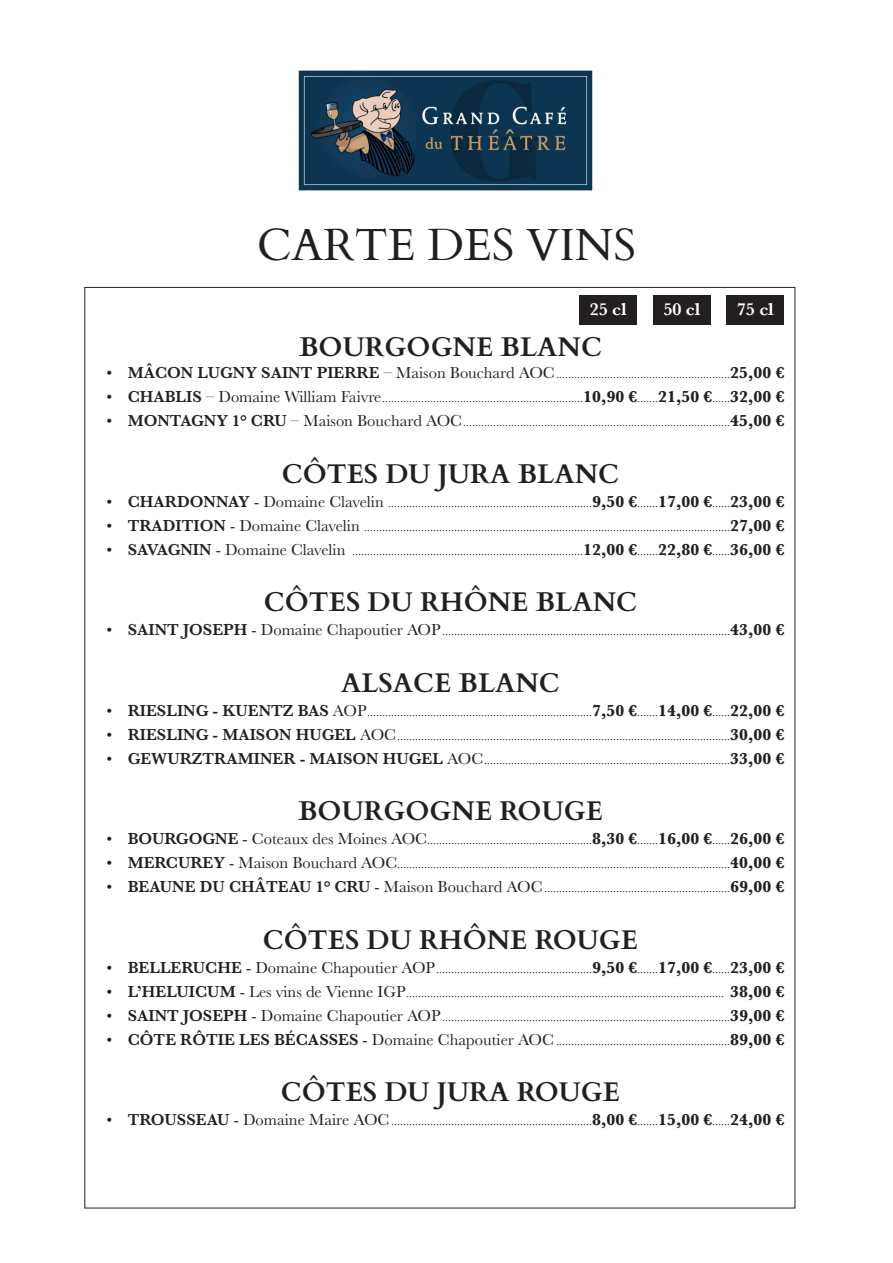
<style>
.page{position:relative;width:893px;height:1263px;background:#fff}
.page>*{position:absolute;margin:0;border:0;box-sizing:border-box;transform-origin:0 0}
.t1{font:45px "Cardo";color:#231f20}
.t2{font:700 27px "Cardo";color:#231f20}
.t3{font:600 18px "Baskerville";color:#fff}
.t4{font:12px "Baskerville";color:#231f20}
.s1{font-size:16.5px}
.s2{font-weight:600;font-size:16.5px}
.s3{font-weight:700;font-size:16.5px}
</style>
<div class="page">
<img style="left:298px;top:70px;width:295px;height:121px">
<div style="left:579px;top:296px;width:58px;height:29px;background:#231f20"></div>
<div style="left:726px;top:296px;width:58px;height:29px;background:#231f20"></div>
<div style="left:653px;top:296px;width:58px;height:29px;background:#231f20"></div>
<p class="t1" style="left:257px;top:208px;width:380px">CARTE DES VINS</p>
<p class="t3" style="left:590px;top:297px;width:38px">25 cl</p>
<p class="t3" style="left:663px;top:297px;width:38px">50 cl</p>
<p class="t3" style="left:737px;top:297px;width:38px">75 cl</p>
<p class="t2" style="left:299px;top:325px;width:304px">BOURGOGNE BLANC</p>
<p class="t4" style="left:106px;top:367px;width:679px"><span class="s1">•</span> <span class="s2">MÂCON LUGNY SAINT PIERRE</span> <span class="s1">– Maison Bouchard AOC</span>..........................................................<span class="s3">25,00 €</span></p>
<p class="t4" style="left:106px;top:391px;width:679px"><span class="s1">•</span> <span class="s2">CHABLIS</span> <span class="s1">– Domaine William Faivre</span>...................................................................<span class="s3">10,90 €</span>.......<span class="s3">21,50 €</span>......<span class="s3">32,00 €</span></p>
<p class="t4" style="left:106px;top:415px;width:679px"><span class="s1">•</span> <span class="s2">MONTAGNY 1° CRU</span> <span class="s1">– Maison Bouchard AOC</span>.........................................................................................<span class="s3">45,00 €</span></p>
<p class="t2" style="left:282px;top:452px;width:339px">CÔTES DU JURA BLANC</p>
<p class="t4" style="left:106px;top:495px;width:679px"><span class="s1">•</span> <span class="s2">CHARDONNAY</span> <span class="s1">- Domaine Clavelin</span> ....................................................................<span class="s3">9,50 €</span>.......<span class="s3">17,00 €</span>......<span class="s3">23,00 €</span></p>
<p class="t4" style="left:106px;top:519px;width:679px"><span class="s1">•</span> <span class="s2">TRADITION</span> <span class="s1">- Domaine Clavelin</span> ..........................................................................................................................<span class="s3">27,00 €</span></p>
<p class="t4" style="left:106px;top:543px;width:679px"><span class="s1">•</span> <span class="s2">SAVAGNIN</span> <span class="s1">- Domaine Clavelin</span> .............................................................................<span class="s3">12,00 €</span>.......<span class="s3">22,80 €</span>......<span class="s3">36,00 €</span></p>
<p class="t2" style="left:264px;top:580px;width:375px">CÔTES DU RHÔNE BLANC</p>
<p class="t4" style="left:106px;top:624px;width:679px"><span class="s1">•</span> <span class="s2">SAINT JOSEPH</span> <span class="s1">- Domaine Chapoutier AOP</span>................................................................................................<span class="s3">43,00 €</span></p>
<p class="t2" style="left:341px;top:661px;width:220px">ALSACE BLANC</p>
<p class="t4" style="left:106px;top:704px;width:679px"><span class="s1">•</span> <span class="s2">RIESLING - KUENTZ BAS</span> <span class="s1">AOP</span>...........................................................................<span class="s3">7,50 €</span>.......<span class="s3">14,00 €</span>......<span class="s3">22,00 €</span></p>
<p class="t4" style="left:106px;top:728px;width:679px"><span class="s1">•</span> <span class="s2">RIESLING - MAISON HUGEL</span> <span class="s1">AOC</span>...............................................................................................................<span class="s3">30,00 €</span></p>
<p class="t4" style="left:106px;top:752px;width:679px"><span class="s1">•</span> <span class="s2">GEWURZTRAMINER - MAISON HUGEL</span> <span class="s1">AOC</span>..................................................................................<span class="s3">33,00 €</span></p>
<p class="t2" style="left:298px;top:789px;width:306px">BOURGOGNE ROUGE</p>
<p class="t4" style="left:106px;top:832px;width:679px"><span class="s1">•</span> <span class="s2">BOURGOGNE</span> <span class="s1">- Coteaux des Moines AOC</span>.......................................................<span class="s3">8,30 €</span>.......<span class="s3">16,00 €</span>......<span class="s3">26,00 €</span></p>
<p class="t4" style="left:106px;top:856px;width:679px"><span class="s1">•</span> <span class="s2">MERCUREY</span> <span class="s1">- Maison Bouchard AOC</span>...............................................................................................................<span class="s3">40,00 €</span></p>
<p class="t4" style="left:106px;top:880px;width:679px"><span class="s1">•</span> <span class="s2">BEAUNE DU CHÂTEAU 1° CRU</span> <span class="s1">- Maison Bouchard AOC</span>..............................................................<span class="s3">69,00 €</span></p>
<p class="t2" style="left:263px;top:918px;width:377px">CÔTES DU RHÔNE ROUGE</p>
<p class="t4" style="left:106px;top:961px;width:679px"><span class="s1">•</span> <span class="s2">BELLERUCHE</span> <span class="s1">- Domaine Chapoutier AOP</span>....................................................<span class="s3">9,50 €</span>.......<span class="s3">17,00 €</span>......<span class="s3">23,00 €</span></p>
<p class="t4" style="left:106px;top:985px;width:679px"><span class="s1">•</span> <span class="s2">L’HELUICUM</span> <span class="s1">- Les vins de Vienne IGP</span>.......................................................................................................... <span class="s3">38,00 €</span></p>
<p class="t4" style="left:106px;top:1009px;width:679px"><span class="s1">•</span> <span class="s2">SAINT JOSEPH</span> <span class="s1">- Domaine Chapoutier AOP</span>................................................................................................<span class="s3">39,00 €</span></p>
<p class="t4" style="left:106px;top:1033px;width:679px"><span class="s1">•</span> <span class="s2">CÔTE RÔTIE LES BÉCASSES</span> <span class="s1">- Domaine Chapoutier AOC</span> ..........................................................<span class="s3">89,00 €</span></p>
<p class="t2" style="left:281px;top:1070px;width:341px">CÔTES DU JURA ROUGE</p>
<p class="t4" style="left:106px;top:1113px;width:679px"><span class="s1">•</span> <span class="s2">TROUSSEAU</span> <span class="s1">- Domaine Maire AOC</span>...................................................................<span class="s3">8,00 €</span>.......<span class="s3">15,00 €</span>......<span class="s3">24,00 €</span></p>
</div>
